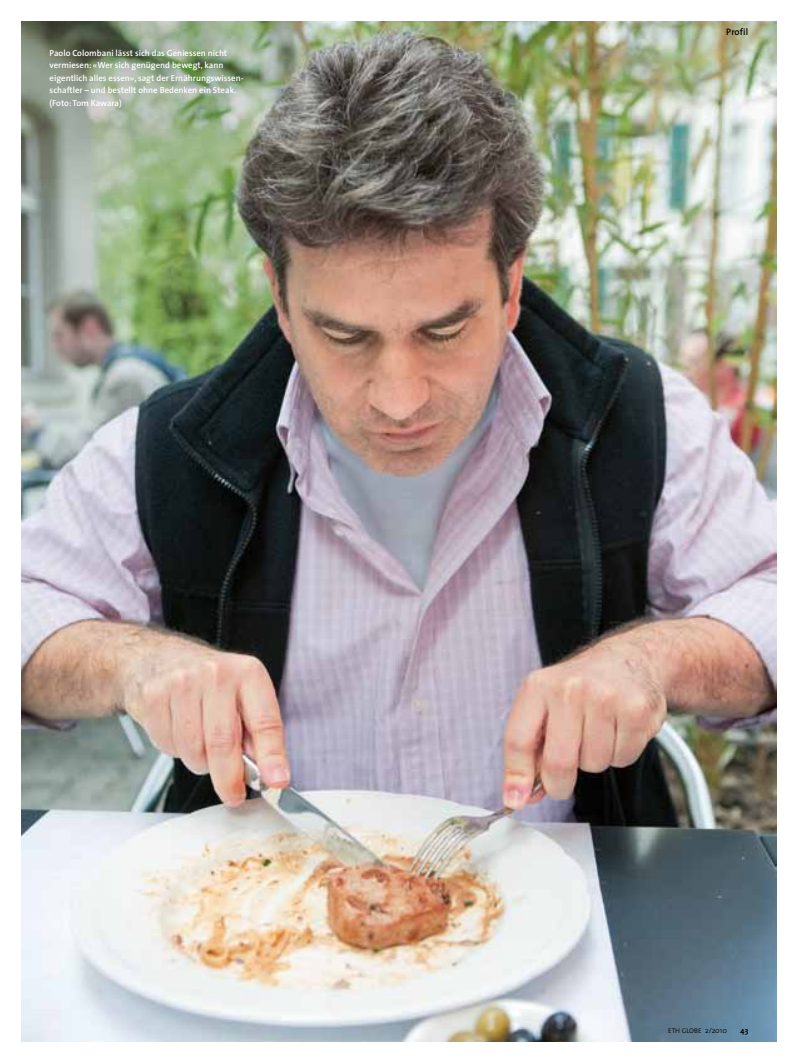
<style>
.page{position:relative;width:798px;height:1063px;background:#fff}
.page>*{position:absolute;margin:0;border:0;box-sizing:border-box;transform-origin:0 0}
.t1{font:600 9.38px "The Sans";letter-spacing:.01em;color:#000}
.t2{font:600 8.75px/12.5px "The Sans";color:#fff}
.t3{font:300 7.5px "The Sans";color:#000}
.t4{font:300 6.88px "The Sans";color:#000}
.s1{font-size:7.5px}
</style>
<div class="page">
<img style="left:21px;top:21px;width:755px;height:1021px">
<p class="t2" style="left:50px;top:47px;width:195px">Paolo Colombani lässt sich das Geniessen nicht vermiesen: «Wer sich genügend bewegt, kann eigentlich alles essen», sagt der Ernährungswissen&shy;schaftler – und bestellt ohne Bedenken ein Steak. (Foto: Tom Kawara)</p>
<p class="t1" style="left:726px;top:24px;width:24px">Profil</p>
<p class="t4" style="left:668px;top:1025px;width:60px">ETH GLOBE <span class="s1">2/2010</span></p>
<p class="t3" style="left:740px;top:1024px;width:9px">43</p>
</div>
